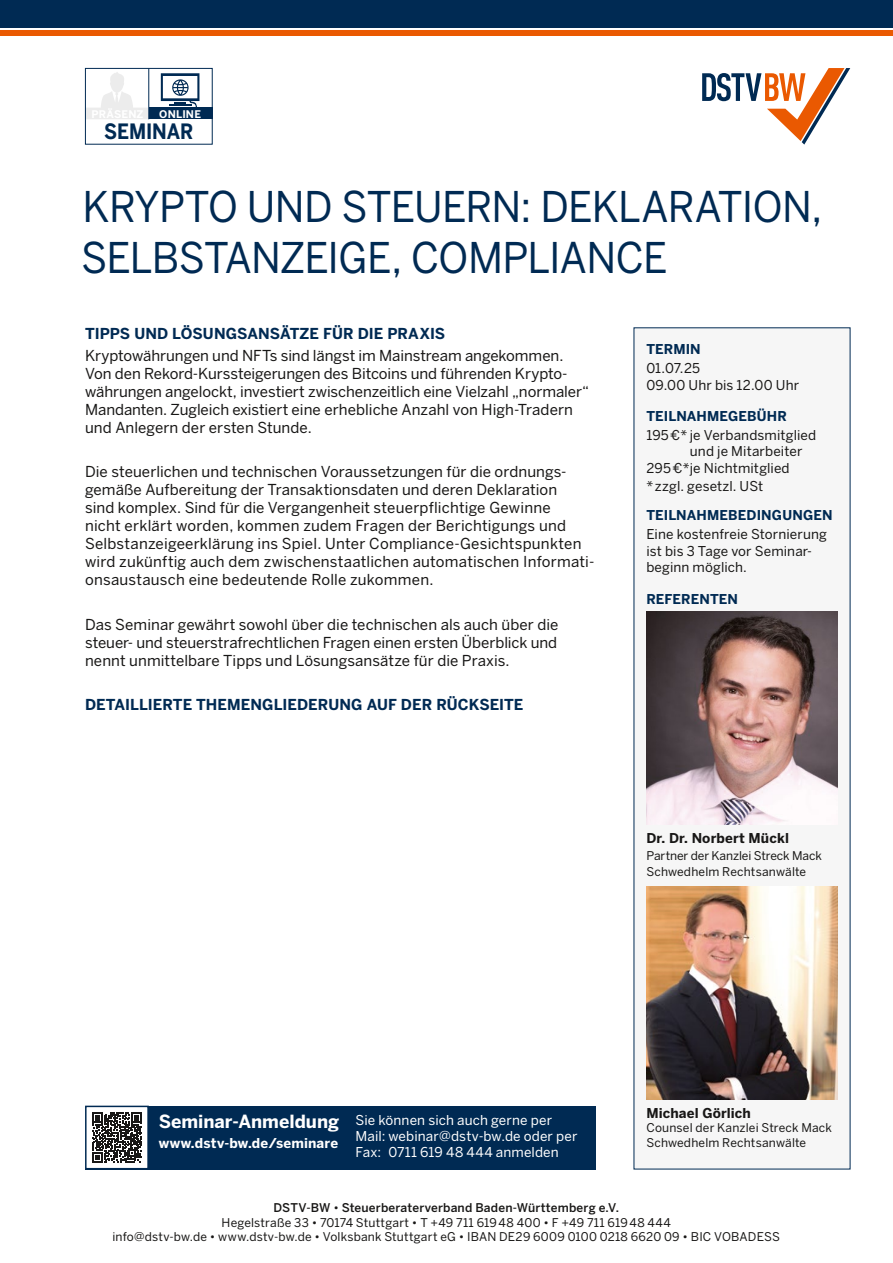
<style>
.page{position:relative;width:893px;height:1263px;background:#fff}
.page>*{position:absolute;margin:0;border:0;box-sizing:border-box;transform-origin:0 0}
.t1{font:42px/50.4px "Benton Sans";letter-spacing:-.02em;color:#002a53;scale:.95 1}
.t2{font:700 21px "Benton Sans";letter-spacing:-.005em;color:#002a53;scale:.9 1}
.t3{font:700 18px "Benton Sans";color:#fff}
.t4{font:15px/18px "Benton Sans";letter-spacing:.005em;color:#181716}
.t5{font:700 15px "Benton Sans";color:#002a53}
.t6{font:13.5px/16.5px "Benton Sans";letter-spacing:.005em;color:#181716}
.t7{font:13.5px/16.2px "Benton Sans";letter-spacing:.01em;color:#fff}
.t8{font:700 13.5px "Benton Sans";letter-spacing:.01em;color:#002a53}
.t9{font:700 13.5px "Benton Sans";letter-spacing:.01em;color:#181716}
.t10{font:700 13.5px "Benton Sans";letter-spacing:.01em;color:#fff}
.t11{font:12px/14.4px "Benton Sans";letter-spacing:.015em;color:#181716;text-align:center}
.t12{font:12px/16.5px "Benton Sans";letter-spacing:-.005em;color:#181716}
.t13{font:700 10.5px "Benton Sans";letter-spacing:.02em;color:#fff}
.s1{font-weight:500}
</style>
<div class="page">
<div style="left:0;top:0;width:893px;height:28px;background:#002a53"></div>
<div style="left:0;top:31px;width:893px;height:5px;background:#ea5901"></div>
<svg style="left:702px;top:68px;width:148px;height:77px"></svg>
<svg style="left:87px;top:72px;width:61px;height:47px"></svg>
<div style="left:149px;top:108px;width:64px;height:11px;background:#002a53"></div>
<hr style="left:148px;top:68px;width:1px;height:51px;background:#002a53">
<svg style="left:161px;top:73px;width:38px;height:34px"></svg>
<div style="left:85px;top:68px;width:128px;height:77px;border:1px solid #002a53"></div>
<div style="left:634px;top:327px;width:216px;height:842px;background:#f6f6f6"></div>
<img style="left:646px;top:611px;width:192px;height:213px">
<img style="left:646px;top:887px;width:192px;height:212px">
<div style="left:85px;top:1106px;width:510px;height:63px;background:#002a53"></div>
<div style="left:86px;top:1106px;width:62px;height:63px;background:#fff"></div>
<svg style="left:92px;top:1112px;width:50px;height:50px"></svg>
<div style="left:85px;top:1106px;width:64px;height:63px;border:2px solid #002a53"></div>
<p class="t13" style="left:159px;top:108px;width:43px">ONLINE</p>
<h2 class="t2" style="left:104px;top:119px;width:101px">SEMINAR</h2>
<h1 class="t1" style="left:81px;top:181px;width:782px">KRYPTO UND STEUERN: DEKLARATION,<br>SELBSTANZEIGE, COMPLIANCE</h1>
<p class="t5" style="left:85px;top:324px;width:362px">TIPPS UND LÖSUNGSANSÄTZE FÜR DIE PRAXIS</p>
<p class="t4" style="left:85px;top:346px;width:505px">Kryptowährungen und NFTs sind längst im Mainstream angekommen.<br>Von den Rekord-Kurssteigerungen des Bitcoins und führenden Krypto&shy;währungen angelockt, investiert zwischenzeitlich eine Vielzahl „normaler“ Mandanten. Zugleich existiert eine erhebliche Anzahl von High-Tradern und Anlegern der ersten Stunde.</p>
<p class="t4" style="left:85px;top:463px;width:511px">Die steuerlichen und technischen Voraussetzungen für die ordnungs&shy;gemäße Aufbereitung der Transaktionsdaten und deren Deklaration<br>sind komplex. Sind für die Vergangenheit steuerpflichtige Gewinne<br>nicht erklärt worden, kommen zudem Fragen der Berichtigungs und Selbstanzeigeerklärung ins Spiel. Unter Compliance-Gesichtspunkten wird zukünftig auch dem zwischenstaatlichen automatischen Informati&shy;onsaustausch eine bedeutende Rolle zukommen.</p>
<p class="t4" style="left:85px;top:615px;width:475px;text-align:justify">Das Seminar gewährt sowohl über die technischen als auch über die steuer- und steuerstrafrechtlichen Fragen einen ersten Überblick und nennt unmittelbare Tipps und Lösungsansätze für die Praxis.</p>
<p class="t5" style="left:85px;top:696px;width:440px">DETAILLIERTE THEMENGLIEDERUNG AUF DER RÜCKSEITE</p>
<p class="t8" style="left:646px;top:341px;width:56px">TERMIN</p>
<p class="t6" style="left:646px;top:360px;width:154px">01.07.25<br>09.00 Uhr bis 12.00 Uhr</p>
<p class="t8" style="left:646px;top:408px;width:142px">TEILNAHMEGEBÜHR</p>
<p class="t6" style="left:646px;top:426px;width:171px">195€* je Verbandsmitglied</p>
<p class="t6" style="left:690px;top:443px;width:114px">und je Mitarbeiter</p>
<p class="t6" style="left:646px;top:459px;width:145px">295€*je Nichtmitglied</p>
<p class="t6" style="left:646px;top:478px;width:118px">*zzgl. gesetzl. USt</p>
<p class="t8" style="left:646px;top:507px;width:188px">TEILNAHMEBEDINGUNGEN</p>
<p class="t6" style="left:646px;top:526px;width:182px">Eine kostenfreie Stornierung ist bis 3 Tage vor Seminar&shy;beginn möglich.</p>
<p class="t8" style="left:646px;top:590px;width:93px">REFERENTEN</p>
<p class="t9" style="left:646px;top:830px;width:144px">Dr. Dr. Norbert Mückl</p>
<p class="t12" style="left:646px;top:847px;width:177px">Partner der Kanzlei Streck Mack<br>Schwedhelm Rechtsanwälte</p>
<p class="t3" style="left:159px;top:1110px;width:182px">Seminar-Anmeldung</p>
<p class="t10" style="left:159px;top:1135px;width:181px">www.dstv-bw.de/seminare</p>
<p class="t7" style="left:355px;top:1111px;width:223px">Sie können sich auch gerne per<br>Mail: webinar@dstv-bw.de oder per<br>Fax: 0711 619 48 444 anmelden</p>
<p class="t9" style="left:646px;top:1105px;width:106px">Michael Görlich</p>
<p class="t11" style="left:646px;top:1120px;width:187px;text-align:left">Counsel der Kanzlei Streck Mack<br>Schwedhelm Rechtsanwälte</p>
<p class="t11" style="left:112px;top:1200px;width:669px"><span class="s1">DSTV-BW</span> • <span class="s1">Steuerberaterverband Baden-Württemberg e.V.<br></span>Hegelstraße 33 • 70174 Stuttgart • T +49 711 61948 400 • F +49 711 61948 444<br>info@dstv-bw.de • www.dstv-bw.de • Volksbank Stuttgart eG • IBAN DE29 6009 0100 0218 6620 09 • BIC VOBADESS</p>
</div>
